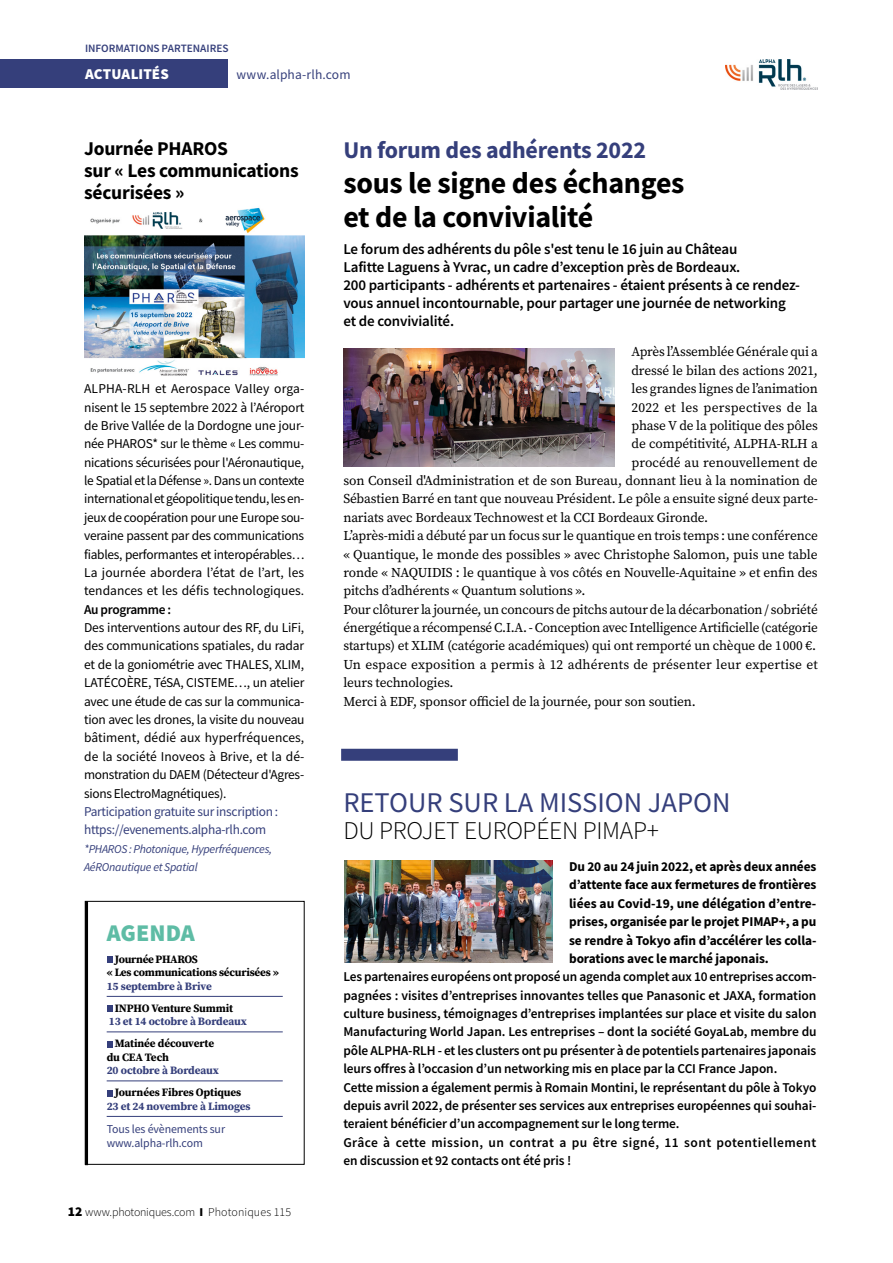
<style>
.page{position:relative;width:893px;height:1263px;background:#fff}
.page>*{position:absolute;margin:0;border:0;box-sizing:border-box;transform-origin:0 0}
.t1{font:700 30px/34.5px "Source Sans Pro";letter-spacing:-.01em;color:#000}
.t2{font:28.5px "Source Sans Pro";color:#353f7b}
.t3{font:300 25.5px "Source Sans Pro";letter-spacing:-.01em;color:#000}
.t4{font:700 24px "Source Sans Pro";letter-spacing:-.01em;color:#353f7b}
.t5{font:900 24px "Source Sans Pro";color:#5ebca5}
.t6{font:700 19.5px/22.2px "Source Sans Pro";letter-spacing:-.01em;color:#000}
.t7{font:600 15px/18px "Source Sans Pro";letter-spacing:-.01em;color:#000}
.t8{font:900 15px "Source Sans Pro";letter-spacing:.005em;color:#fff}
.t9{font:13.5px "Source Serif Pro";letter-spacing:-.01em;color:#000}
.t10{font:13.5px/18.3px "Source Sans Pro";letter-spacing:-.02em;color:#000;text-align:justify}
.t11{font:600 13.5px/18.5px "Source Sans Pro";letter-spacing:-.01em;color:#000}
.t12{font:700 13.5px/18.3px "Source Sans Pro";letter-spacing:-.01em;color:#000;text-align:justify}
.t13{font:13.5px/18.3px "Source Sans Pro";letter-spacing:-.025em;color:#353f7b}
.t14{font:13.5px "Source Serif Pro";letter-spacing:.01em;color:#000}
.t15{font:13.5px "Source Serif Pro";letter-spacing:.02em;color:#000}
.t16{font:13.5px "Source Sans Pro";letter-spacing:.005em;color:#353f7b}
.t17{font:italic 12px/18.3px "Source Sans Pro";letter-spacing:-.025em;color:#353f7b}
.t18{font:12px/14.4px "Source Sans Pro";letter-spacing:-.01em;color:#353f7b}
.t19{font:300 12px "Source Sans Pro";color:#000}
.t20{font:700 11.25px/13.5px "Source Serif Pro";letter-spacing:-.02em;color:#000}
.t21{font:700 11.25px "Source Serif Pro";letter-spacing:-.01em;color:#353f7b}
.t22{font:600 11.25px "Source Sans Pro";color:#353f7b}
.s1{font-weight:900;font-size:13.5px}
.s2{font-weight:900}
</style>
<div class="page">
<div style="left:0;top:59px;width:228px;height:29px;background:#353f7b"></div>
<img style="left:725px;top:59px;width:93px;height:30px">
<div style="left:341px;top:749px;width:117px;height:12px;background:#353f7b"></div>
<img style="left:343px;top:348px;width:271px;height:119px">
<img style="left:84px;top:208px;width:220px;height:168px">
<hr style="left:85px;top:901px;width:3px;height:264px;background:#000">
<hr style="left:107px;top:996px;width:176px;height:1px;background:#353f7b">
<hr style="left:107px;top:1032px;width:176px;height:1px;background:#353f7b">
<hr style="left:107px;top:1081px;width:176px;height:1px;background:#353f7b">
<hr style="left:107px;top:1116px;width:176px;height:1px;background:#353f7b">
<svg style="left:107px;top:957px;width:6px;height:6px"></svg>
<svg style="left:107px;top:1006px;width:6px;height:6px"></svg>
<svg style="left:107px;top:1041px;width:6px;height:6px"></svg>
<svg style="left:107px;top:1090px;width:6px;height:6px"></svg>
<div style="left:85px;top:901px;width:219px;height:263px;border:1px solid #000"></div>
<img style="left:344px;top:860px;width:208px;height:103px">
<p class="t22" style="left:85px;top:41px;width:145px">INFORMATIONS PARTENAIRES</p>
<p class="t8" style="left:85px;top:64px;width:85px">ACTUALITÉS</p>
<p class="t16" style="left:236px;top:66px;width:116px">www.alpha-rlh.com</p>
<h3 class="t6" style="left:84px;top:137px;width:216px">Journée PHAROS<br>sur « Les communications sécurisées »</h3>
<p class="t10" style="left:84px;top:379px;width:222px">ALPHA-RLH et Aerospace Valley orga&shy;nisent le 15 septembre 2022 à l’Aéroport de Brive Vallée de la Dordogne une jour&shy;née PHAROS* sur le thème « Les commu&shy;nications sécurisées pour l'Aéronautique, le Spatial et la Défense ». Dans un contexte international et géopolitique tendu, les en&shy;jeux de coopération pour une Europe sou&shy;veraine passent par des communications fiables, performantes et interopérables… La journée abordera l’état de l’art, les tendances et les défis technologiques.</p>
<p class="t11" style="left:84px;top:600px;width:89px">Au programme :</p>
<p class="t10" style="left:84px;top:618px;width:222px">Des interventions autour des RF, du LiFi, des communications spatiales, du radar et de la goniométrie avec THALES, XLIM, LATÉCOÈRE, TéSA, CISTEME…, un atelier avec une étude de cas sur la communica&shy;tion avec les drones, la visite du nouveau bâtiment, dédié aux hyperfréquences, de la société Inoveos à Brive, et la dé&shy;monstration du DAEM (Détecteur d'Agres&shy;sions ElectroMagnétiques).</p>
<p class="t13" style="left:84px;top:802px;width:196px">Participation gratuite sur inscription : https://evenements.alpha-rlh.com</p>
<p class="t17" style="left:84px;top:839px;width:190px">*PHAROS : Photonique, Hyperfréquences,<br>AéROnautique et Spatial</p>
<h3 class="t5" style="left:107px;top:916px;width:90px">AGENDA</h3>
<p class="t20" style="left:107px;top:952px;width:174px;text-indent:8px">Journée PHAROS<br>« Les communications sécurisées »</p>
<p class="t21" style="left:107px;top:978px;width:107px">15 septembre à Brive</p>
<p class="t20" style="left:115px;top:1001px;width:120px">INPHO Venture Summit</p>
<p class="t21" style="left:109px;top:1014px;width:140px">13 et 14 octobre à Bordeaux</p>
<p class="t20" style="left:107px;top:1037px;width:109px;text-indent:8px">Matinée découverte du CEA Tech</p>
<p class="t21" style="left:107px;top:1063px;width:114px">20 octobre à Bordeaux</p>
<p class="t20" style="left:115px;top:1086px;width:128px">Journées Fibres Optiques</p>
<p class="t21" style="left:107px;top:1098px;width:145px">23 et 24 novembre à Limoges</p>
<p class="t18" style="left:107px;top:1121px;width:120px">Tous les évènements sur www.alpha-rlh.com</p>
<p class="t19" style="left:68px;top:1205px;width:225px"><span class="s1">12</span> www.photoniques.com <span class="s2">I</span> Photoniques 115</p>
<h3 class="t4" style="left:343px;top:134px;width:304px">Un forum des adhérents 2022</h3>
<h1 class="t1" style="left:343px;top:165px;width:343px">sous le signe des échanges et de la convivialité</h1>
<p class="t7" style="left:343px;top:240px;width:458px">Le forum des adhérents du pôle s'est tenu le 16 juin au Château<br>Lafitte Laguens à Yvrac, un cadre d’exception près de Bordeaux.<br>200 participants - adhérents et partenaires - étaient présents à ce rendez&shy;vous annuel incontournable, pour partager une journée de networking et de convivialité.</p>
<p class="t9" style="left:631px;top:343px;width:188px">Après l’Assemblée Générale qui a</p>
<p class="t9" style="left:631px;top:361px;width:188px">dressé le bilan des actions 2021,</p>
<p class="t9" style="left:631px;top:380px;width:188px">les grandes lignes de l’animation</p>
<p class="t15" style="left:631px;top:398px;width:188px">2022 et les perspectives de la</p>
<p class="t9" style="left:631px;top:416px;width:188px">phase V de la politique des pôles</p>
<p class="t9" style="left:631px;top:435px;width:188px">de compétitivité, ALPHA-RLH a</p>
<p class="t9" style="left:631px;top:453px;width:188px">procédé au renouvellement de</p>
<p class="t9" style="left:343px;top:472px;width:476px">son Conseil d'Administration et de son Bureau, donnant lieu à la nomination de</p>
<p class="t9" style="left:343px;top:490px;width:476px">Sébastien Barré en tant que nouveau Président. Le pôle a ensuite signé deux parte-</p>
<p class="t9" style="left:343px;top:508px;width:366px">nariats avec Bordeaux Technowest et la CCI Bordeaux Gironde.</p>
<p class="t9" style="left:343px;top:527px;width:476px">L’après-midi a débuté par un focus sur le quantique en trois temps : une conférence</p>
<p class="t9" style="left:343px;top:545px;width:476px">« Quantique, le monde des possibles » avec Christophe Salomon, puis une table</p>
<p class="t9" style="left:343px;top:563px;width:476px">ronde « NAQUIDIS : le quantique à vos côtés en Nouvelle-Aquitaine » et enfin des</p>
<p class="t9" style="left:343px;top:582px;width:243px">pitchs d’adhérents « Quantum solutions ».</p>
<p class="t9" style="left:343px;top:600px;width:476px">Pour clôturer la journée, un concours de pitchs autour de la décarbonation / sobriété</p>
<p class="t9" style="left:343px;top:619px;width:476px">énergétique a récompensé C.I.A. - Conception avec Intelligence Artificielle (catégorie</p>
<p class="t9" style="left:343px;top:637px;width:474px">startups) et XLIM (catégorie académiques) qui ont remporté un chèque de 1000 €.</p>
<p class="t14" style="left:343px;top:655px;width:476px">Un espace exposition a permis à 12 adhérents de présenter leur expertise et</p>
<p class="t9" style="left:343px;top:674px;width:112px">leurs technologies.</p>
<p class="t9" style="left:343px;top:692px;width:354px">Merci à EDF, sponsor officiel de la journée, pour son soutien.</p>
<h2 class="t2" style="left:343px;top:785px;width:389px">RETOUR SUR LA MISSION JAPON</h2>
<h3 class="t3" style="left:343px;top:815px;width:317px">DU PROJET EUROPÉEN PIMAP+</h3>
<p class="t12" style="left:569px;top:857px;width:249px">Du 20 au 24 juin 2022, et après deux années d’attente face aux fermetures de frontières liées au Covid-19, une délégation d’entre&shy;prises, organisée par le projet PIMAP+, a pu se rendre à Tokyo afin d’accélérer les colla&shy;borations avec le marché japonais.</p>
<p class="t11" style="left:343px;top:967px;width:475px">Les partenaires européens ont proposé un agenda complet aux 10 entreprises accom&shy;pagnées : visites d’entreprises innovantes telles que Panasonic et JAXA, formation culture business, témoignages d’entreprises implantées sur place et visite du salon Manufacturing World Japan. Les entreprises – dont la société GoyaLab, membre du pôle ALPHA-RLH - et les clusters ont pu présenter à de potentiels partenaires japonais leurs offres à l’occasion d’un networking mis en place par la CCI France Japon.<br>Cette mission a également permis à Romain Montini, le représentant du pôle à Tokyo depuis avril 2022, de présenter ses services aux entreprises européennes qui souhai&shy;teraient bénéficier d’un accompagnement sur le long terme.<br>Grâce à cette mission, un contrat a pu être signé, 11 sont potentiellement en discussion et 92 contacts ont été pris !</p>
</div>
